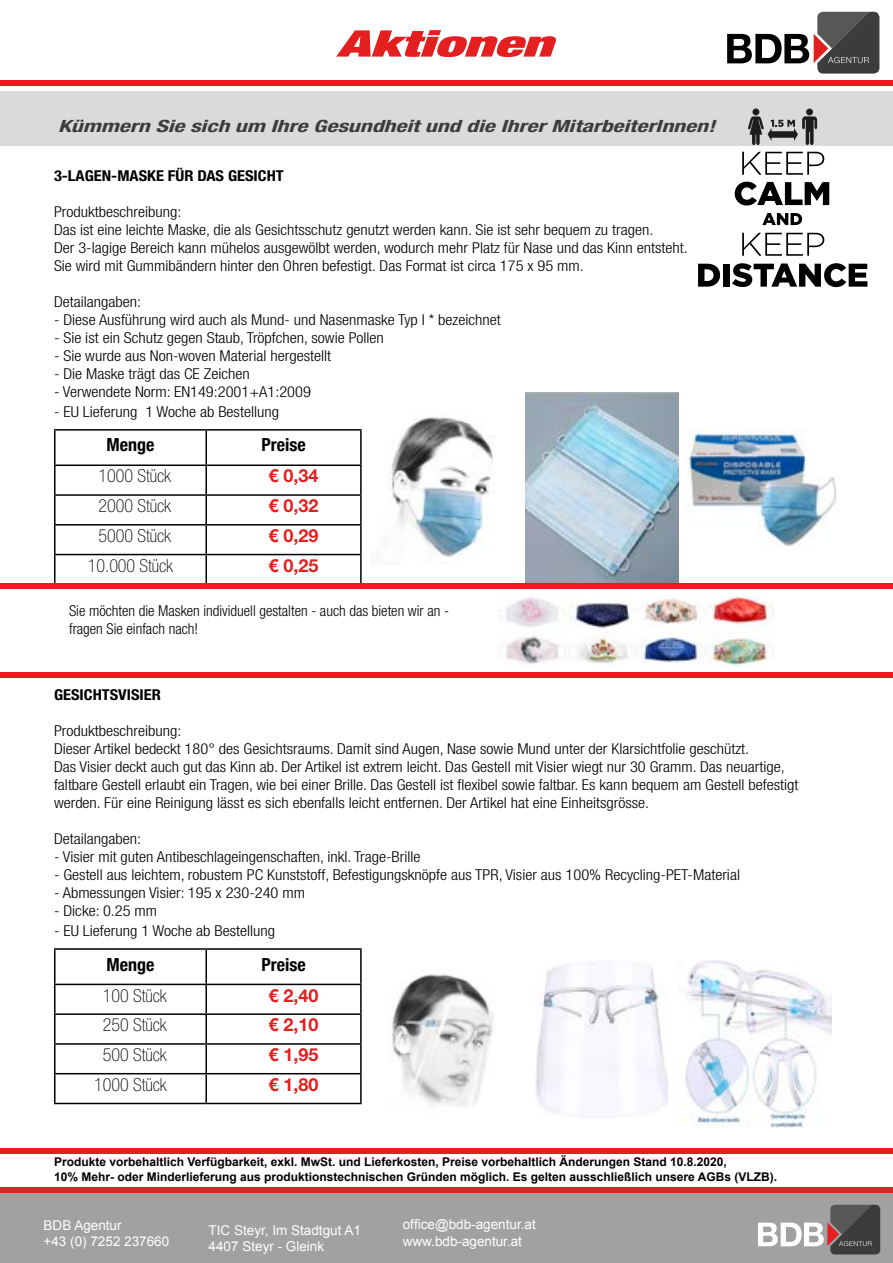
<style>
.page{position:relative;width:893px;height:1263px;background:#fff}
.page>*{position:absolute;margin:0;border:0;box-sizing:border-box;transform-origin:0 0}
.t1{font:italic 900 condensed 36.6px "Helvetica Neue LT Std";color:#e41f1f;scale:1.6 1}
.t2{font:100 condensed 18px "Helvetica Neue LT Std";color:#000}
.t3{font:700 18px "Helvetica Neue LT Std";color:#e41f1f}
.t4{font:700 condensed 18px "Helvetica Neue";color:#000}
.t5{font:italic 700 condensed 16.95px "Helvetica Neue LT Std";color:#3c3c3b;scale:1.4 1}
.t6{font:300 condensed 15px/18px "Helvetica Neue LT Std";color:#000;scale:1.1 1}
.t7{font:300 condensed 15px/18px "Helvetica Neue LT Std";color:#000}
.t8{font:700 condensed 15px "Helvetica Neue LT Std";color:#000;scale:1.1 1}
.t9{font:13.5px/16.2px "Arial";color:#fff}
.t10{font:700 12px/14.4px "Arial";color:#000}
</style>
<div class="page">
<div style="left:1px;top:91px;width:892px;height:55px;background:#dadada"></div>
<div style="left:0;top:1193px;width:893px;height:70px;background:#a1a1a1"></div>
<div style="left:0;top:1187px;width:893px;height:6px;background:#e41f1f"></div>
<svg style="left:758px;top:1205px;width:122px;height:49px"></svg>
<hr style="left:54px;top:429px;width:152px;height:2px;background:#000">
<hr style="left:54px;top:431px;width:2px;height:33px;background:#000">
<hr style="left:206px;top:429px;width:156px;height:2px;background:#000">
<hr style="left:360px;top:431px;width:2px;height:33px;background:#000">
<hr style="left:54px;top:464px;width:152px;height:2px;background:#000">
<hr style="left:54px;top:466px;width:2px;height:28px;background:#000">
<hr style="left:206px;top:464px;width:156px;height:2px;background:#000">
<hr style="left:205px;top:466px;width:2px;height:28px;background:#000">
<hr style="left:360px;top:466px;width:2px;height:28px;background:#000">
<hr style="left:54px;top:494px;width:152px;height:2px;background:#000">
<hr style="left:54px;top:496px;width:2px;height:28px;background:#000">
<hr style="left:206px;top:494px;width:156px;height:2px;background:#000">
<hr style="left:205px;top:496px;width:2px;height:28px;background:#000">
<hr style="left:360px;top:496px;width:2px;height:28px;background:#000">
<hr style="left:54px;top:524px;width:152px;height:1px;background:#000">
<hr style="left:54px;top:525px;width:2px;height:29px;background:#000">
<hr style="left:206px;top:524px;width:156px;height:1px;background:#000">
<hr style="left:205px;top:525px;width:2px;height:29px;background:#000">
<hr style="left:360px;top:525px;width:2px;height:29px;background:#000">
<hr style="left:54px;top:554px;width:152px;height:1px;background:#000">
<hr style="left:54px;top:555px;width:2px;height:29px;background:#000">
<hr style="left:206px;top:554px;width:156px;height:1px;background:#000">
<hr style="left:205px;top:555px;width:2px;height:29px;background:#000">
<hr style="left:360px;top:555px;width:2px;height:29px;background:#000">
<svg style="left:55px;top:429px;width:306px;height:49px"></svg>
<div style="left:0;top:81px;width:893px;height:5px;background:#e41f1f"></div>
<svg style="left:727px;top:12px;width:152px;height:62px"></svg>
<img style="left:389px;top:417px;width:105px;height:140px">
<div style="left:0;top:672px;width:893px;height:5px;background:#e41f1f"></div>
<div style="left:0;top:1149px;width:893px;height:5px;background:#e41f1f"></div>
<hr style="left:54px;top:948px;width:152px;height:2px;background:#000">
<hr style="left:54px;top:950px;width:2px;height:34px;background:#000">
<hr style="left:206px;top:948px;width:156px;height:2px;background:#000">
<hr style="left:360px;top:950px;width:2px;height:34px;background:#000">
<hr style="left:54px;top:984px;width:152px;height:1px;background:#000">
<hr style="left:54px;top:985px;width:2px;height:28px;background:#000">
<hr style="left:206px;top:984px;width:156px;height:1px;background:#000">
<hr style="left:205px;top:985px;width:2px;height:28px;background:#000">
<hr style="left:360px;top:985px;width:2px;height:28px;background:#000">
<hr style="left:54px;top:1013px;width:152px;height:2px;background:#000">
<hr style="left:54px;top:1015px;width:2px;height:28px;background:#000">
<hr style="left:206px;top:1013px;width:156px;height:2px;background:#000">
<hr style="left:205px;top:1015px;width:2px;height:28px;background:#000">
<hr style="left:360px;top:1015px;width:2px;height:28px;background:#000">
<hr style="left:54px;top:1043px;width:152px;height:2px;background:#000">
<hr style="left:54px;top:1045px;width:2px;height:28px;background:#000">
<hr style="left:206px;top:1043px;width:156px;height:2px;background:#000">
<hr style="left:205px;top:1045px;width:2px;height:28px;background:#000">
<hr style="left:360px;top:1045px;width:2px;height:28px;background:#000">
<hr style="left:54px;top:1073px;width:152px;height:1px;background:#000">
<hr style="left:54px;top:1074px;width:2px;height:29px;background:#000">
<hr style="left:206px;top:1073px;width:156px;height:1px;background:#000">
<hr style="left:205px;top:1074px;width:2px;height:29px;background:#000">
<hr style="left:360px;top:1074px;width:2px;height:29px;background:#000">
<hr style="left:54px;top:1103px;width:152px;height:1px;background:#000">
<hr style="left:206px;top:1103px;width:156px;height:1px;background:#000">
<svg style="left:55px;top:948px;width:306px;height:49px"></svg>
<img style="left:525px;top:392px;width:153px;height:191px">
<img style="left:688px;top:429px;width:149px;height:117px">
<img style="left:392px;top:974px;width:102px;height:133px">
<img style="left:536px;top:960px;width:132px;height:157px">
<img style="left:685px;top:960px;width:146px;height:167px">
<svg style="left:748px;top:109px;width:69px;height:36px"></svg>
<svg style="left:742px;top:152px;width:82px;height:23px"></svg>
<svg style="left:735px;top:182px;width:94px;height:24px"></svg>
<svg style="left:742px;top:233px;width:82px;height:23px"></svg>
<svg style="left:698px;top:264px;width:22px;height:23px"></svg>
<div style="left:723px;top:264px;width:7px;height:23px;background:#000"></div>
<svg style="left:732px;top:263px;width:135px;height:24px"></svg>
<svg style="left:762px;top:213px;width:40px;height:12px"></svg>
<div style="left:0;top:583px;width:893px;height:6px;background:#e41f1f"></div>
<img style="left:499px;top:596px;width:276px;height:70px">
<h1 class="t1" style="left:337px;top:20px;width:136px">Aktionen</h1>
<p class="t5" style="left:58px;top:115px;width:471px">Kümmern Sie sich um Ihre Gesundheit und die Ihrer MitarbeiterInnen!</p>
<p class="t8" style="left:54px;top:166px;width:210px">3-LAGEN-MASKE FÜR DAS GESICHT</p>
<p class="t6" style="left:54px;top:202px;width:578px">Produktbeschreibung:<br>Das ist eine leichte Maske, die als Gesichtsschutz genutzt werden kann. Sie ist sehr bequem zu tragen.<br>Der 3-lagige Bereich kann mühelos ausgewölbt werden, wodurch mehr Platz für Nase und das Kinn entsteht.<br>Sie wird mit Gummibändern hinter den Ohren befestigt. Das Format ist circa 175 x 95 mm.</p>
<p class="t6" style="left:54px;top:292px;width:81px">Detailangaben:</p>
<p class="t6" style="left:54px;top:310px;width:408px">- Diese Ausführung wird auch als Mund- und Nasenmaske Typ I * bezeichnet</p>
<p class="t6" style="left:54px;top:328px;width:301px">- Sie ist ein Schutz gegen Staub, Tröpfchen, sowie Pollen</p>
<p class="t6" style="left:54px;top:346px;width:253px">- Sie wurde aus Non-woven Material hergestellt</p>
<p class="t6" style="left:54px;top:364px;width:180px">- Die Maske trägt das CE Zeichen</p>
<p class="t6" style="left:54px;top:382px;width:235px">- Verwendete Norm: EN149:2001+A1:2009</p>
<p class="t6" style="left:54px;top:402px;width:206px">- EU Lieferung 1 Woche ab Bestellung</p>
<p class="t4" style="left:106px;top:430px;width:49px">Menge</p>
<p class="t4" style="left:261px;top:430px;width:46px">Preise</p>
<p class="t2" style="left:99px;top:466px;width:74px">1000 Stück</p>
<p class="t3" style="left:269px;top:465px;width:52px">€ 0,34</p>
<p class="t2" style="left:99px;top:496px;width:74px">2000 Stück</p>
<p class="t3" style="left:269px;top:495px;width:52px">€ 0,32</p>
<p class="t2" style="left:99px;top:525px;width:74px">5000 Stück</p>
<p class="t3" style="left:269px;top:524px;width:52px">€ 0,29</p>
<p class="t2" style="left:88px;top:555px;width:87px">10.000 Stück</p>
<p class="t3" style="left:269px;top:554px;width:52px">€ 0,25</p>
<p class="t7" style="left:69px;top:601px;width:381px">Sie möchten die Masken individuell gestalten - auch das bieten wir an - fragen Sie einfach nach!</p>
<p class="t8" style="left:54px;top:685px;width:99px">GESICHTSVISIER</p>
<p class="t6" style="left:54px;top:721px;width:678px">Produktbeschreibung:<br>Dieser Artikel bedeckt 180° des Gesichtsraums. Damit sind Augen, Nase sowie Mund unter der Klarsichtfolie geschützt.<br>Das Visier deckt auch gut das Kinn ab. Der Artikel ist extrem leicht. Das Gestell mit Visier wiegt nur 30 Gramm. Das neuartige, faltbare Gestell erlaubt ein Tragen, wie bei einer Brille. Das Gestell ist flexibel sowie faltbar. Es kann bequem am Gestell befestigt werden. Für eine Reinigung lässt es sich ebenfalls leicht entfernen. Der Artikel hat eine Einheitsgrösse.</p>
<p class="t6" style="left:54px;top:829px;width:81px">Detailangaben:</p>
<p class="t6" style="left:54px;top:847px;width:335px">- Visier mit guten Antibeschlageingenschaften, inkl. Trage-Brille</p>
<p class="t6" style="left:54px;top:865px;width:625px">- Gestell aus leichtem, robustem PC Kunststoff, Befestigungsknöpfe aus TPR, Visier aus 100% Recycling-PET-Material</p>
<p class="t6" style="left:54px;top:883px;width:230px">- Abmessungen Visier: 195 x 230-240 mm</p>
<p class="t6" style="left:54px;top:901px;width:95px">- Dicke: 0.25 mm</p>
<p class="t6" style="left:54px;top:921px;width:202px">- EU Lieferung 1 Woche ab Bestellung</p>
<p class="t4" style="left:106px;top:949px;width:49px">Menge</p>
<p class="t4" style="left:261px;top:949px;width:46px">Preise</p>
<p class="t2" style="left:103px;top:985px;width:65px">100 Stück</p>
<p class="t3" style="left:269px;top:984px;width:52px">€ 2,40</p>
<p class="t2" style="left:103px;top:1015px;width:65px">250 Stück</p>
<p class="t3" style="left:269px;top:1014px;width:52px">€ 2,10</p>
<p class="t2" style="left:103px;top:1044px;width:65px">500 Stück</p>
<p class="t3" style="left:269px;top:1043px;width:52px">€ 1,95</p>
<p class="t2" style="left:94px;top:1074px;width:74px">1000 Stück</p>
<p class="t3" style="left:269px;top:1073px;width:52px">€ 1,80</p>
<p class="t10" style="left:54px;top:1155px;width:725px">Produkte vorbehaltlich Verfügbarkeit, exkl. MwSt. und Lieferkosten, Preise vorbehaltlich Änderungen Stand 10.8.2020,<br>10% Mehr- oder Minderlieferung aus produktionstechnischen Gründen möglich. Es gelten ausschließlich unsere AGBs (VLZB).</p>
<p class="t9" style="left:44px;top:1217px;width:127px">BDB Agentur<br>+43 (0) 7252 237660</p>
<p class="t9" style="left:209px;top:1222px;width:154px">TIC Steyr, Im Stadtgut A1<br>4407 Steyr - Gleink</p>
<p class="t9" style="left:403px;top:1217px;width:135px">office@bdb-agentur.at www.bdb-agentur.at</p>
</div>
